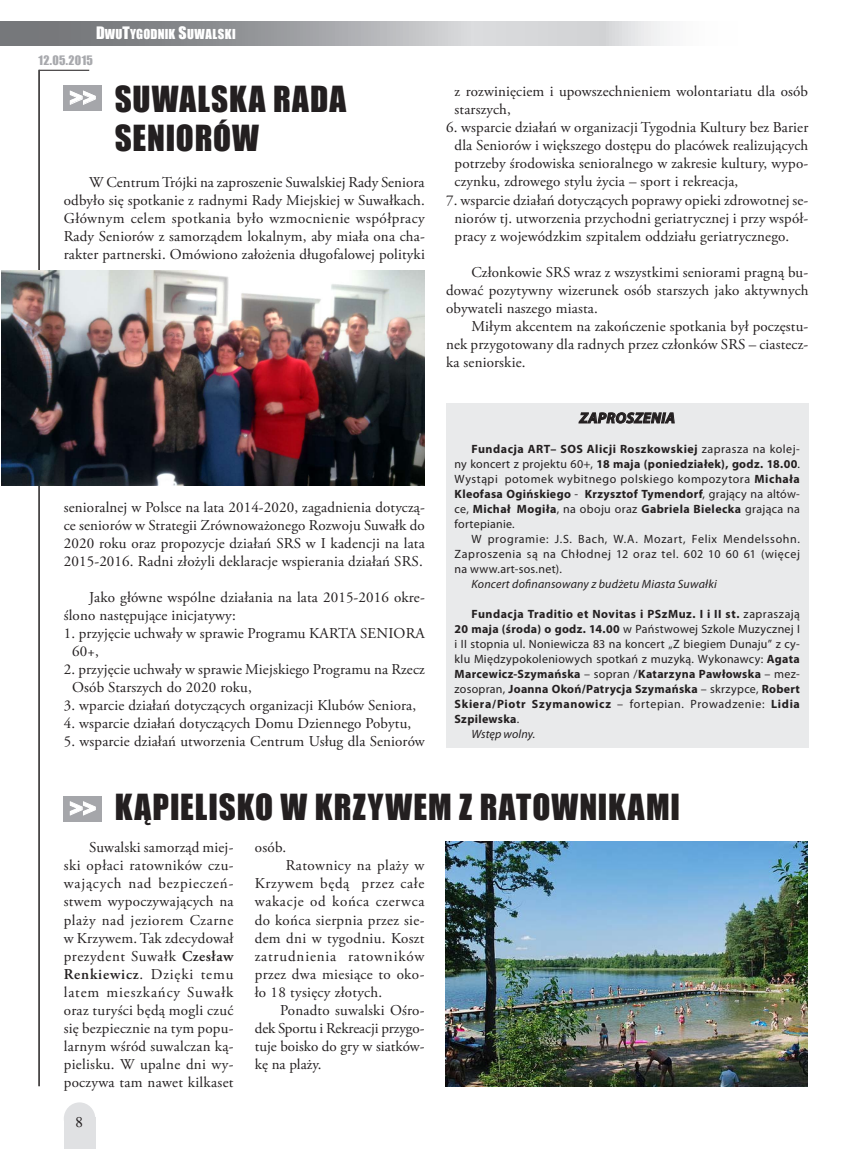
<style>
.page{position:relative;width:859px;height:1149px;background:#fff}
.page>*{position:absolute;margin:0;border:0;box-sizing:border-box;transform-origin:0 0}
.t1{font:33px/39.6px "Impact";letter-spacing:.03em;color:#231f20}
.t2{font:26.7px "Impact";color:#fff;scale:.94 1}
.t3{font:15px/18px "Adobe Garamond Pro";letter-spacing:.01em;color:#231f20;text-align:justify}
.t4{font:15px "Adobe Garamond Pro";letter-spacing:.045em;color:#231f20}
.t5{font:15px "Adobe Garamond Pro";letter-spacing:.055em;color:#231f20}
.t6{font:15px "Adobe Garamond Pro";letter-spacing:.03em;color:#231f20}
.t7{font:italic 700 15px "Myriad Pro";letter-spacing:.02em;color:#231f20}
.t8{font:15px "Times";color:#231f20}
.t9{font:12.6px "Impact";letter-spacing:.015em;color:#fff}
.t10{font:700 12px/15px "Myriad Pro";letter-spacing:.03em;color:#231f20;text-align:justify}
.t11{font:12px/15px "Myriad Pro";letter-spacing:.025em;color:#231f20;text-align:justify}
.t12{font:italic 12px "Myriad Pro";letter-spacing:.015em;color:#231f20}
.t13{font:700 12px "Myriad Pro";letter-spacing:.055em;color:#231f20}
.t14{font:12px "Impact";letter-spacing:.03em;color:#a8a9ad}
.s1{font-size:15.75px}
.s2{font-weight:400}
.s3{font-weight:700}
.s4{font-size:26.7px;color:#fff}
.s5{font-weight:600}
</style>
<div class="page">
<hr style="left:39px;top:70px;width:1px;height:1015px;background:#231f20">
<hr style="left:39px;top:70px;width:50px;height:1px;background:#231f20">
<div style="left:64px;top:1101px;width:31px;height:33px;background:#e0e1e3;border-radius:50%"></div>
<div style="left:64px;top:1117px;width:31px;height:31px;background:#e0e1e3"></div>
<svg style="left:0;top:21px;width:667px;height:24px;background:#abadaf"></svg>
<div style="left:64px;top:85px;width:38px;height:26px;background:#a5a6aa"></div>
<svg style="left:70px;top:91px;width:26px;height:13px"></svg>
<img style="left:2px;top:270px;width:423px;height:215px">
<div style="left:446px;top:403px;width:362px;height:344px;background:#e9eaeb"></div>
<svg style="left:579px;top:412px;width:95px;height:11px"></svg>
<img style="left:446px;top:841px;width:361px;height:245px">
<div style="left:64px;top:795px;width:38px;height:26px;background:#a5a6aa"></div>
<svg style="left:70px;top:801px;width:26px;height:14px"></svg>
<p class="t9" style="left:96px;top:25px;width:141px"><span class="s1">D</span>WU<span class="s1">T</span>YGODNIK <span class="s1">S</span>UWALSKI</p>
<p class="t14" style="left:38px;top:51px;width:56px">12.05.2015</p>
<h1 class="t1" style="left:115px;top:78px;width:233px">SUWALSKA RADA<br>SENIORÓW</h1>
<p class="t3" style="left:64px;top:174px;width:363px;text-indent:26px">W Centrum Trójki na zaproszenie Suwalskiej Rady Seniora odbyło się spotkanie z radnymi Rady Miejskiej w Suwałkach.<br>Głównym celem spotkania było wzmocnienie współpracy Rady Seniorów z samorządem lokalnym, aby miała ona cha&shy;rakter partnerski. Omówiono założenia długofalowej polityki</p>
<h2 class="t2" style="left:70px;top:77px;width:30px">&gt;&gt;</h2>
<p class="t3" style="left:455px;top:83px;width:355px">z rozwinięciem i upowszechnieniem wolontariatu dla osób starszych,</p>
<p class="t3" style="left:455px;top:119px;width:355px;text-indent:-9px">6. wsparcie działań w organizacji Tygodnia Kultury bez Barier dla Seniorów i większego dostępu do placówek realizujących potrzeby środowiska senioralnego w zakresie kultury, wypo&shy;czynku, zdrowego stylu życia – sport i rekreacja,</p>
<p class="t3" style="left:455px;top:191px;width:355px;text-indent:-9px">7. wsparcie działań dotyczących poprawy opieki zdrowotnej se&shy;niorów tj. utworzenia przychodni geriatrycznej i przy współ&shy;pracy z wojewódzkim szpitalem oddziału geriatrycznego.</p>
<p class="t3" style="left:446px;top:263px;width:364px;text-indent:26px">Członkowie SRS wraz z wszystkimi seniorami pragną bu&shy;dować pozytywny wizerunek osób starszych jako aktywnych obywateli naszego miasta.</p>
<p class="t3" style="left:446px;top:317px;width:364px;text-indent:26px">Miłym akcentem na zakończenie spotkania był poczęstu&shy;nek przygotowany dla radnych przez członków SRS – ciastecz&shy;ka seniorskie.</p>
<p class="t3" style="left:64px;top:498px;width:363px">senioralnej w Polsce na lata 2014-2020, zagadnienia dotyczą&shy;ce seniorów w Strategii Zrównoważonego Rozwoju Suwałk do 2020 roku oraz propozycje działań SRS w I kadencji na lata 2015-2016. Radni złożyli deklaracje wspierania działań SRS.</p>
<p class="t3" style="left:64px;top:588px;width:363px;text-indent:26px">Jako główne wspólne działania na lata 2015-2016 okre&shy;ślono następujące inicjatywy:</p>
<p class="t3" style="left:72px;top:624px;width:354px;text-indent:-9px">1. przyjęcie uchwały w sprawie Programu KARTA SENIORA<br>60+,</p>
<p class="t3" style="left:72px;top:660px;width:354px;text-indent:-9px">2. przyjęcie uchwały w sprawie Miejskiego Programu na Rzecz<br>Osób Starszych do 2020 roku,</p>
<p class="t3" style="left:64px;top:696px;width:354px">3. wparcie działań dotyczących organizacji Klubów Seniora,</p>
<p class="t3" style="left:64px;top:714px;width:349px">4. wsparcie działań dotyczących Domu Dziennego Pobytu,</p>
<p class="t3" style="left:64px;top:732px;width:363px">5. wsparcie działań utworzenia Centrum Usług dla Seniorów</p>
<p class="t7" style="left:579px;top:409px;width:97px">ZAPROSZENIA</p>
<p class="t10" style="left:455px;top:441px;width:347px;text-indent:17px">Fundacja ART– SOS Alicji Roszkowskiej <span class="s2">zaprasza na kolej&shy;ny koncert z projektu 60+,</span> 18 maja (poniedziałek), godz. 18.00<span class="s2">.<br>Wystąpi potomek wybitnego polskiego kompozytora</span> Michała Kleofasa Ogińskiego <span class="s2">-</span> Krzysztof Tymendorf<span class="s2">, grający na altów&shy;ce,</span> Michał Mogiła<span class="s2">, na oboju oraz</span> Gabriela Bielecka <span class="s2">grająca na fortepianie.</span></p>
<p class="t11" style="left:455px;top:531px;width:347px;text-indent:17px">W programie: J.S. Bach, W.A. Mozart, Felix Mendelssohn.<br>Zaproszenia są na Chłodnej 12 oraz tel. 602 10 60 61 (więcej na www.art-sos.net).</p>
<p class="t12" style="left:472px;top:577px;width:247px">Koncert dofinansowany z budżetu Miasta Suwałki</p>
<p class="t10" style="left:472px;top:606px;width:330px">Fundacja Traditio et Novitas i PSzMuz. I i II st. <span class="s2">zapraszają</span></p>
<p class="t11" style="left:455px;top:621px;width:347px"><span class="s3">20 maja (środa) o godz. 14.00</span> w Państwowej Szkole Muzycznej I</p>
<p class="t11" style="left:455px;top:636px;width:347px">i II stopnia ul. Noniewicza 83 na koncert „Z biegiem Dunaju” z cy-</p>
<p class="t11" style="left:455px;top:651px;width:347px">klu Międzypokoleniowych spotkań z muzyką. Wykonawcy: <span class="s3">Agata</span></p>
<p class="t10" style="left:455px;top:666px;width:347px">Marcewicz-Szymańska <span class="s2">– sopran /</span>Katarzyna Pawłowska <span class="s2">– mez-</span></p>
<p class="t10" style="left:455px;top:681px;width:347px"><span class="s2">zosopran,</span> Joanna Okoń/Patrycja Szymańska <span class="s2">– skrzypce,</span> Robert</p>
<p class="t13" style="left:455px;top:697px;width:347px">Skiera/Piotr Szymanowicz <span class="s2">– fortepian. Prowadzenie:</span> Lidia</p>
<p class="t10" style="left:455px;top:711px;width:66px">Szpilewska<span class="s2">.</span></p>
<p class="t12" style="left:472px;top:727px;width:65px">Wstęp wolny.</p>
<h1 class="t1" style="left:70px;top:786px;width:612px"><span class="s4">&gt;&gt;</span> KĄPIELISKO W KRZYWEM Z RATOWNIKAMI</h1>
<p class="t3" style="left:64px;top:839px;width:171px;text-indent:26px">Suwalski samorząd miej&shy;ski opłaci ratowników czu&shy;wających nad bezpieczeń&shy;stwem wypoczywających na plaży nad jeziorem Czarne w Krzywem. Tak zdecydował prezydent Suwałk <span class="s5">Czesław Renkiewicz</span>. Dzięki temu latem mieszkańcy Suwałk oraz turyści będą mogli czuć się bezpiecznie na tym popu&shy;larnym wśród suwalczan ką&shy;pielisku. W upalne dni wy&shy;poczywa tam nawet kilkaset</p>
<p class="t3" style="left:255px;top:839px;width:33px">osób.</p>
<p class="t6" style="left:286px;top:856px;width:140px">Ratownicy na plaży w</p>
<p class="t4" style="left:255px;top:874px;width:171px">Krzywem będą przez całe</p>
<p class="t4" style="left:255px;top:892px;width:171px">wakacje od końca czerwca</p>
<p class="t3" style="left:255px;top:911px;width:171px">do końca sierpnia przez sie-</p>
<p class="t3" style="left:255px;top:929px;width:171px">dem dni w tygodniu. Koszt</p>
<p class="t5" style="left:255px;top:946px;width:171px">zatrudnienia ratowników</p>
<p class="t3" style="left:255px;top:965px;width:171px">przez dwa miesiące to oko-</p>
<p class="t3" style="left:255px;top:983px;width:129px">ło 18 tysięcy złotych.</p>
<p class="t3" style="left:280px;top:1001px;width:146px">Ponadto suwalski Ośro-</p>
<p class="t3" style="left:255px;top:1019px;width:171px">dek Sportu i Rekreacji przygo-</p>
<p class="t3" style="left:255px;top:1037px;width:171px">tuje boisko do gry w siatków-</p>
<p class="t3" style="left:255px;top:1055px;width:68px">kę na plaży.</p>
<p class="t8" style="left:75px;top:1113px;width:9px">8</p>
</div>
